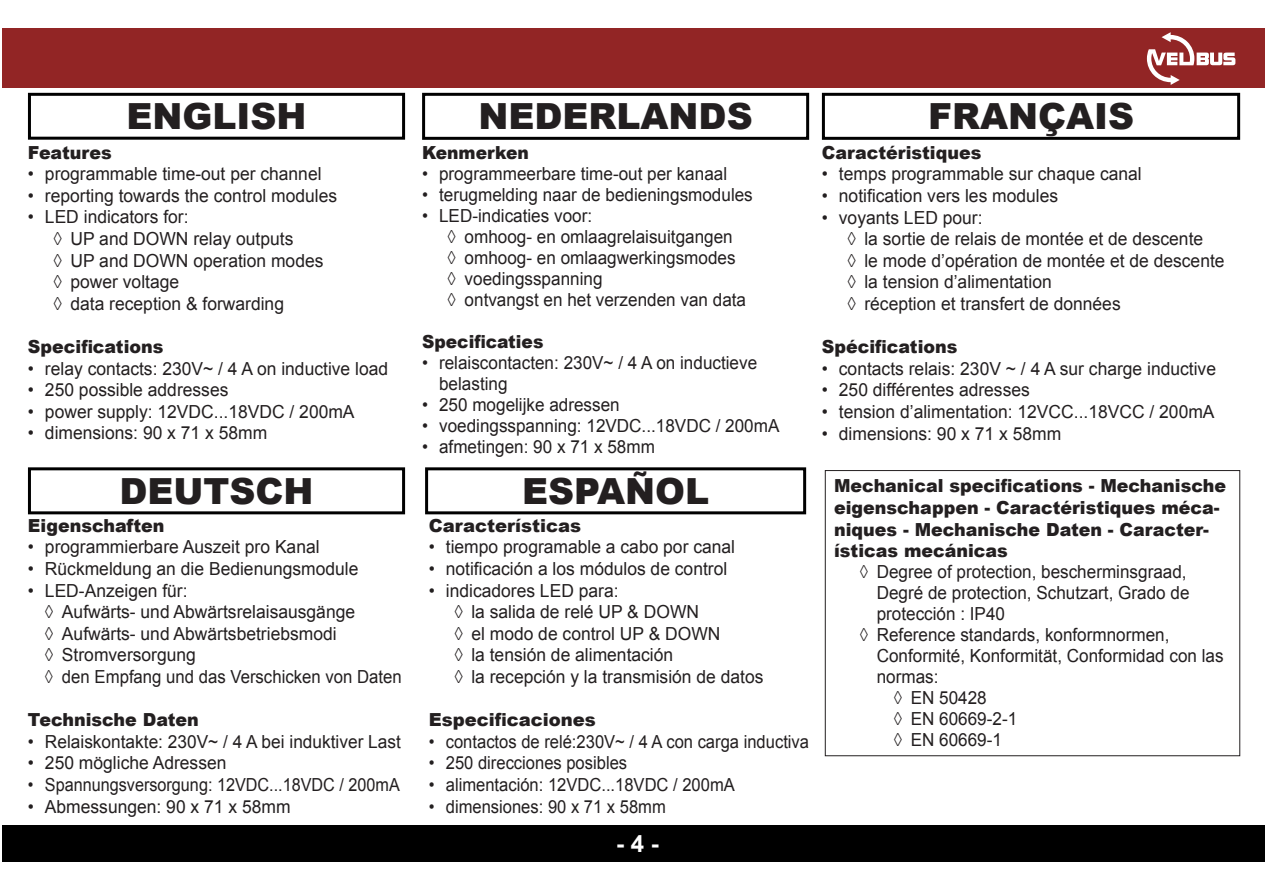
<style>
.page{position:relative;width:1265px;height:885px;background:#fff}
.page>*{position:absolute;margin:0;border:0;box-sizing:border-box;transform-origin:0 0}
.t1{font:900 36px "Arial";color:#231f20}
.t2{font:700 24px "Arial";color:#fff}
.t3{font:18px/21.6px "Arial";color:#231f20}
.t4{font:18px/21px "Arial";color:#231f20;scale:.95 1}
.t5{font:900 18px/21.6px "Arial";color:#231f20}
.t6{font:18px "Arial";color:#231f20;scale:.92 1}
.t7{font:18px "Arial";color:#231f20;scale:.96 1}
.t8{font:18px "Arial";color:#231f20;scale:.9 1}
.t9{font:900 18px "Arial";color:#231f20;scale:.95 1}
</style>
<div class="page">
<div style="left:28px;top:93px;width:377px;height:47px;border:3px solid #000"></div>
<div style="left:422px;top:93px;width:387px;height:47px;border:3px solid #000"></div>
<div style="left:822px;top:93px;width:418px;height:47px;border:3px solid #000"></div>
<div style="left:28px;top:467px;width:377px;height:47px;border:3px solid #000"></div>
<div style="left:425px;top:467px;width:381px;height:47px;border:3px solid #000"></div>
<div style="left:825px;top:470px;width:415px;height:286px;border:1px solid #231f20"></div>
<div style="left:2px;top:825px;width:1263px;height:36px;background:#000"></div>
<div style="left:2px;top:28px;width:1263px;height:59px;background:#922525"></div>
<svg style="left:1147px;top:32px;width:88px;height:53px"></svg>
<h1 class="t1" style="left:126px;top:90px;width:181px">ENGLISH</h1>
<p class="t5" style="left:28px;top:141px;width:85px">Features</p>
<p class="t3" style="left:28px;top:163px;width:295px">• programmable time-out per channel</p>
<p class="t3" style="left:28px;top:185px;width:311px">• reporting towards the control modules</p>
<p class="t3" style="left:53px;top:206px;width:271px;text-indent:-26px">• LED indicators for:<br>◊ UP and DOWN relay outputs<br>◊ UP and DOWN operation modes ◊ power voltage<br>◊ data reception &amp; forwarding</p>
<p class="t5" style="left:28px;top:335px;width:137px">Specifications</p>
<p class="t3" style="left:28px;top:358px;width:362px">• relay contacts: 230V~ / 4 A on inductive load</p>
<p class="t3" style="left:28px;top:379px;width:202px">• 250 possible addresses</p>
<p class="t3" style="left:28px;top:401px;width:328px">• power supply: 12VDC...18VDC / 200mA</p>
<p class="t3" style="left:28px;top:422px;width:241px">• dimensions: 90 x 71 x 58mm</p>
<h1 class="t1" style="left:119px;top:465px;width:195px">DEUTSCH</h1>
<p class="t5" style="left:28px;top:514px;width:138px">Eigenschaften</p>
<p class="t3" style="left:28px;top:536px;width:293px">• programmierbare Auszeit pro Kanal</p>
<p class="t3" style="left:28px;top:558px;width:332px">• Rückmeldung an die Bedienungsmodule</p>
<p class="t3" style="left:45px;top:580px;width:358px;text-indent:-17px">• LED-Anzeigen für:<br>◊ Aufwärts- und Abwärtsrelaisausgänge<br>◊ Aufwärts- und Abwärtsbetriebsmodi<br>◊ Stromversorgung<br>◊ den Empfang und das Verschicken von Daten</p>
<p class="t5" style="left:28px;top:708px;width:172px">Technische Daten</p>
<p class="t7" style="left:28px;top:730px;width:390px">• Relaiskontakte: 230V~ / 4 A bei induktiver Last</p>
<p class="t3" style="left:28px;top:752px;width:200px">• 250 mögliche Adressen</p>
<p class="t8" style="left:28px;top:773px;width:415px">• Spannungsversorgung: 12VDC...18VDC / 200mA</p>
<p class="t3" style="left:28px;top:796px;width:264px">• Abmessungen: 90 x 71 x 58mm</p>
<h1 class="t1" style="left:478px;top:90px;width:275px">NEDERLANDS</h1>
<p class="t9" style="left:422px;top:139px;width:114px">Kenmerken</p>
<p class="t4" style="left:422px;top:163px;width:323px">• programmeerbare time-out per kanaal</p>
<p class="t4" style="left:422px;top:184px;width:350px">• terugmelding naar de bedieningsmodules</p>
<p class="t4" style="left:447px;top:205px;width:316px;text-indent:-26px">• LED-indicaties voor:<br>◊ omhoog- en omlaagrelaisuitgangen<br>◊ omhoog- en omlaagwerkingsmodes ◊ voedingsspanning<br>◊ ontvangst en het verzenden van data</p>
<p class="t9" style="left:422px;top:328px;width:129px">Specificaties</p>
<p class="t4" style="left:439px;top:352px;width:336px;text-indent:-17px">• relaiscontacten: 230V~ / 4 A on inductieve belasting</p>
<p class="t4" style="left:422px;top:394px;width:209px">• 250 mogelijke adressen</p>
<p class="t4" style="left:422px;top:415px;width:378px">• voedingsspanning: 12VDC...18VDC / 200mA</p>
<p class="t4" style="left:422px;top:436px;width:247px">• afmetingen: 90 x 71 x 58mm</p>
<h1 class="t1" style="left:522px;top:465px;width:188px">ESPAÑOL</h1>
<p class="t5" style="left:429px;top:514px;width:154px">Características</p>
<p class="t3" style="left:429px;top:536px;width:308px">• tiempo programable a cabo por canal</p>
<p class="t3" style="left:429px;top:558px;width:300px">• notificación a los módulos de control</p>
<p class="t3" style="left:454px;top:580px;width:311px;text-indent:-26px">• indicadores LED para:<br>◊ la salida de relé UP &amp; DOWN<br>◊ el modo de control UP &amp; DOWN<br>◊ la tensión de alimentación<br>◊ la recepción y la transmisión de datos</p>
<p class="t5" style="left:429px;top:708px;width:169px">Especificaciones</p>
<p class="t6" style="left:429px;top:730px;width:415px">• contactos de relé:230V~ / 4 A con carga inductiva</p>
<p class="t6" style="left:429px;top:751px;width:217px">• 250 direcciones posibles</p>
<p class="t6" style="left:429px;top:773px;width:334px">• alimentación: 12VDC...18VDC / 200mA</p>
<p class="t6" style="left:429px;top:795px;width:259px">• dimensiones: 90 x 71 x 58mm</p>
<h2 class="t2" style="left:616px;top:828px;width:44px">- 4 -</h2>
<h1 class="t1" style="left:928px;top:90px;width:208px">FRANçAIS</h1>
<p class="t5" style="left:822px;top:141px;width:161px">Caractéristiques</p>
<p class="t3" style="left:822px;top:163px;width:321px">• temps programmable sur chaque canal</p>
<p class="t3" style="left:822px;top:185px;width:238px">• notification vers les modules</p>
<p class="t3" style="left:847px;top:207px;width:379px;text-indent:-26px">• voyants LED pour:<br>◊ la sortie de relais de montée et de descente<br>◊ le mode d’opération de montée et de descente ◊ la tension d’alimentation<br>◊ réception et transfert de données</p>
<p class="t5" style="left:822px;top:335px;width:137px">Spécifications</p>
<p class="t3" style="left:822px;top:358px;width:396px">• contacts relais: 230V ~ / 4 A sur charge inductive</p>
<p class="t3" style="left:822px;top:379px;width:209px">• 250 différentes adresses</p>
<p class="t3" style="left:822px;top:401px;width:394px">• tension d’alimentation: 12VCC...18VCC / 200mA</p>
<p class="t3" style="left:822px;top:423px;width:241px">• dimensions: 90 x 71 x 58mm</p>
<p class="t5" style="left:834px;top:475px;width:393px">Mechanical specifications - Mechanische eigenschappen - Caractéristiques méca&shy;niques - Mechanische Daten - Caracter&shy;ísticas mecánicas</p>
<p class="t4" style="left:859px;top:561px;width:346px">◊ Degree of protection, bescherminsgraad,</p>
<p class="t4" style="left:876px;top:582px;width:331px">Degré de protection, Schutzart, Grado de</p>
<p class="t4" style="left:876px;top:603px;width:137px">protección : IP40</p>
<p class="t4" style="left:859px;top:624px;width:328px">◊ Reference standards, konformnormen,</p>
<p class="t4" style="left:876px;top:645px;width:367px">Conformité, Konformität, Conformidad con las</p>
<p class="t4" style="left:876px;top:666px;width:67px">normas:</p>
<p class="t4" style="left:893px;top:688px;width:99px">◊ EN 50428</p>
<p class="t4" style="left:893px;top:709px;width:131px">◊ EN 60669-2-1</p>
<p class="t4" style="left:893px;top:730px;width:115px">◊ EN 60669-1</p>
</div>
